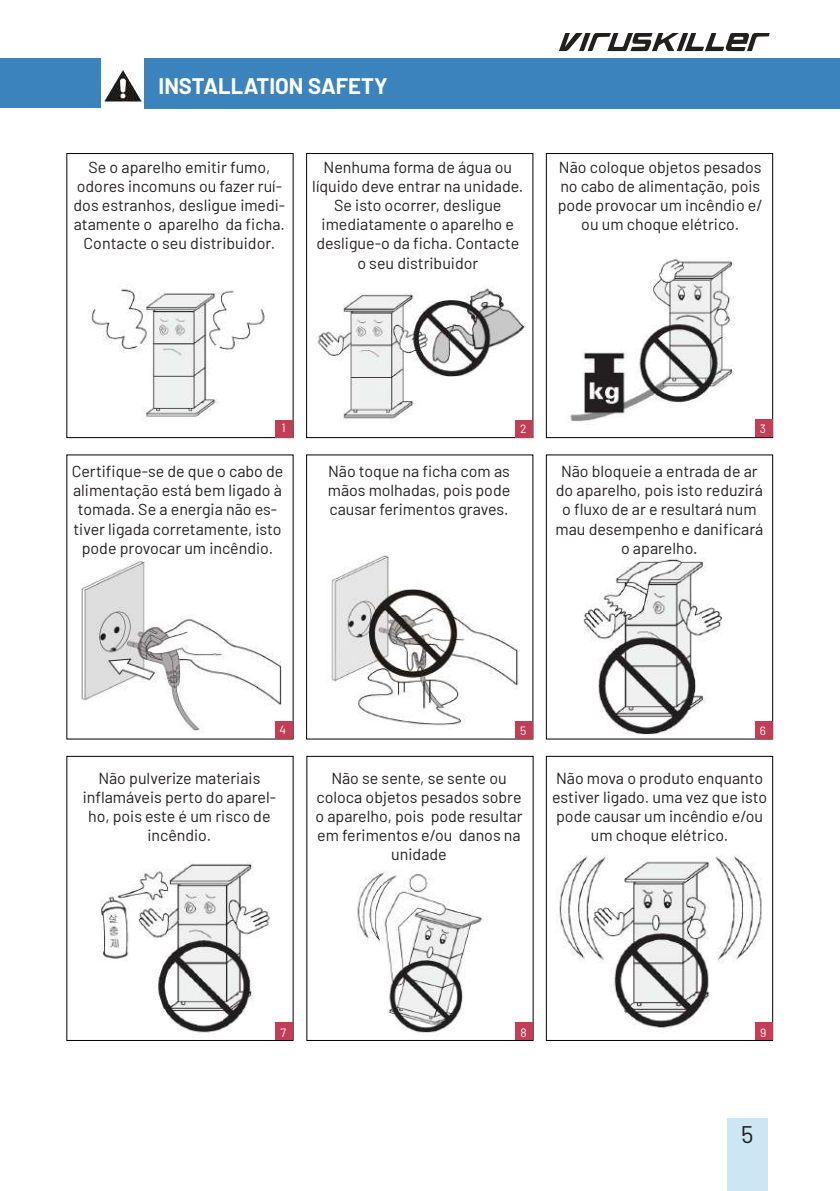
<style>
.page{position:relative;width:840px;height:1191px;background:#fff}
.page>*{position:absolute;margin:0;border:0;box-sizing:border-box;transform-origin:0 0}
.t1{font:24px "Barlow";color:#221f1f}
.t2{font:700 22px "Barlow";color:#fff}
.t3{font:16px/19.2px "Barlow";color:#221f1f;text-align:center}
.t4{font:12px "Barlow";color:#fff}
</style>
<div class="page">
<div style="left:726px;top:1119px;width:41px;height:72px;background:#cce6f4"></div>
<div style="left:306px;top:153px;width:227px;height:285px;border:1px solid #000"></div>
<div style="left:545px;top:153px;width:227px;height:285px;border:1px solid #000"></div>
<div style="left:66px;top:153px;width:227px;height:285px;border:1px solid #000"></div>
<div style="left:66px;top:756px;width:227px;height:285px;border:1px solid #000"></div>
<div style="left:306px;top:756px;width:227px;height:285px;border:1px solid #000"></div>
<div style="left:545px;top:756px;width:227px;height:285px;border:1px solid #000"></div>
<img style="left:100px;top:861px;width:170px;height:172px">
<img style="left:313px;top:287px;width:212px;height:136px">
<img style="left:88px;top:286px;width:177px;height:133px">
<div style="left:144px;top:59px;width:695px;height:50px;background:#3b83bd"></div>
<img style="left:100px;top:65px;width:42px;height:37px">
<div style="left:0;top:59px;width:100px;height:49px;background:#3b83bd"></div>
<img style="left:570px;top:256px;width:187px;height:166px">
<img style="left:81px;top:560px;width:201px;height:171px">
<img style="left:331px;top:555px;width:188px;height:173px">
<img style="left:357px;top:871px;width:126px;height:162px">
<img style="left:583px;top:557px;width:139px;height:177px">
<img style="left:556px;top:855px;width:206px;height:177px">
<div style="left:275px;top:420px;width:17px;height:17px;background:#c33d54"></div>
<div style="left:275px;top:721px;width:17px;height:17px;background:#c33d54"></div>
<div style="left:275px;top:1022px;width:17px;height:18px;background:#c33d54"></div>
<div style="left:515px;top:1022px;width:17px;height:18px;background:#c33d54"></div>
<div style="left:754px;top:1022px;width:17px;height:18px;background:#c33d54"></div>
<div style="left:514px;top:420px;width:18px;height:17px;background:#c33d54"></div>
<div style="left:514px;top:721px;width:18px;height:17px;background:#c33d54"></div>
<div style="left:754px;top:420px;width:17px;height:17px;background:#c33d54"></div>
<div style="left:754px;top:721px;width:17px;height:17px;background:#c33d54"></div>
<svg style="left:559px;top:33px;width:210px;height:18px"></svg>
<h2 class="t2" style="left:158px;top:77px;width:230px">INSTALLATION SAFETY</h2>
<p class="t3" style="left:73px;top:159px;width:213px">Se o aparelho emitir fumo, odores incomuns ou fazer ruí&shy;dos estranhos, desligue imedi&shy;atamente o aparelho da ficha.<br>Contacte o seu distribuidor.</p>
<p class="t3" style="left:312px;top:159px;width:212px">Nenhuma forma de água ou líquido deve entrar na unidade.<br>Se isto ocorrer, desligue imediatamente o aparelho e desligue-o da ficha. Contacte o seu distribuidor</p>
<p class="t3" style="left:557px;top:156px;width:207px">Não coloque objetos pesados no cabo de alimentação, pois pode provocar um incêndio e/ ou um choque elétrico.</p>
<p class="t4" style="left:281px;top:423px;width:6px">1</p>
<p class="t3" style="left:72px;top:460px;width:213px">Certifique-se de que o cabo de alimentação está bem ligado à tomada. Se a energia não es&shy;tiver ligada corretamente, isto pode provocar um incêndio.</p>
<p class="t4" style="left:519px;top:424px;width:8px">2</p>
<p class="t3" style="left:327px;top:460px;width:184px;text-align:justify">Não toque na ficha com as mãos molhadas, pois pode causar ferimentos graves.</p>
<p class="t4" style="left:759px;top:424px;width:8px">3</p>
<p class="t3" style="left:555px;top:460px;width:209px">Não bloqueie a entrada de ar do aparelho, pois isto reduzirá o fluxo de ar e resultará num mau desempenho e danificará o aparelho.</p>
<p class="t4" style="left:279px;top:724px;width:8px">4</p>
<p class="t3" style="left:83px;top:769px;width:195px">Não pulverize materiais inflamáveis perto do aparel&shy;ho, pois este é um risco de incêndio.</p>
<p class="t4" style="left:519px;top:725px;width:8px">5</p>
<p class="t3" style="left:315px;top:769px;width:209px">Não se sente, se sente ou coloca objetos pesados sobre o aparelho, pois pode resultar em ferimentos e/ou danos na unidade</p>
<p class="t4" style="left:759px;top:725px;width:8px">6</p>
<p class="t3" style="left:552px;top:767px;width:216px">Não mova o produto enquanto estiver ligado. uma vez que isto pode causar um incêndio e/ou um choque elétrico.</p>
<p class="t4" style="left:280px;top:1027px;width:7px">7</p>
<p class="t4" style="left:520px;top:1027px;width:8px">8</p>
<p class="t4" style="left:759px;top:1027px;width:8px">9</p>
<h1 class="t1" style="left:740px;top:1124px;width:14px">5</h1>
</div>
